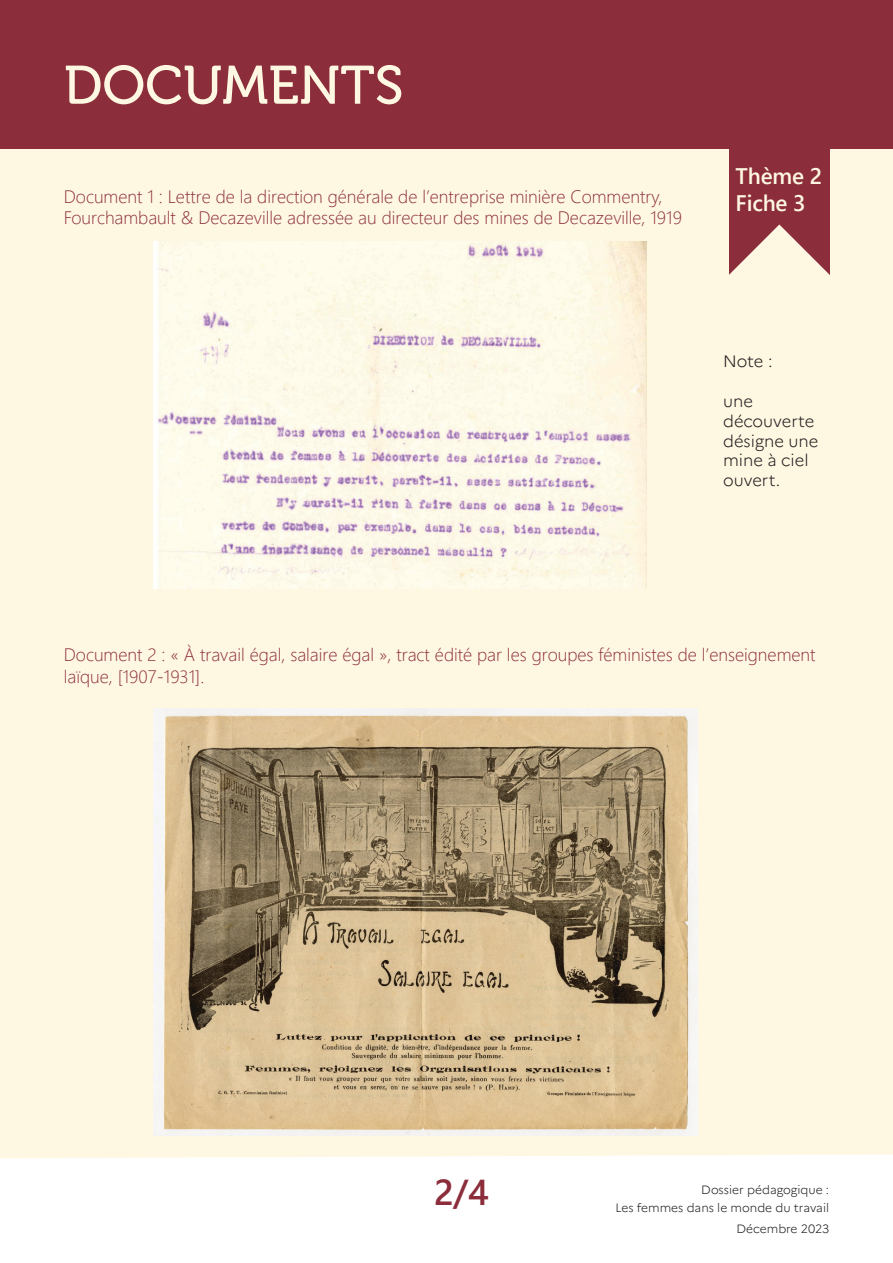
<style>
.page{position:relative;width:893px;height:1263px;background:#fff}
.page>*{position:absolute;margin:0;border:0;box-sizing:border-box;transform-origin:0 0}
.t1{font:54px "Museo 500";color:#fef7e2}
.t2{font:700 45px "Yu Gothic UI";letter-spacing:-.01em;color:#fff}
.t3{font:700 36px "Yu Gothic UI";color:#8c2d3b}
.t4{font:700 22.5px/27px "Yu Gothic UI";letter-spacing:-.01em;color:#fef7e2}
.t5{font:300 18px/21.6px "Yu Gothic UI";color:#8c2d3b}
.t6{font:300 16.5px/19.8px "Marianne";color:#231f20}
.t7{font:300 12px/18px "Marianne";color:#231f20;text-align:right}
</style>
<div class="page">
<div style="left:0;top:149px;width:893px;height:1009px;background:#fef7e2"></div>
<div style="left:0;top:0;width:893px;height:149px;background:#8c2d3b"></div>
<div style="left:729px;top:147px;width:100px;height:129px;background:#8c2d3b"></div>
<svg style="left:723px;top:224px;width:112px;height:112px"></svg>
<img style="left:153px;top:242px;width:493px;height:347px">
<img style="left:154px;top:708px;width:543px;height:427px">
<h1 class="t1" style="left:64px;top:56px;width:341px">DOCUMENTS</h1>
<h2 class="t2" style="left:64px;top:75px;width:310px">Fiche questions</h2>
<p class="t5" style="left:64px;top:183px;width:620px">Document 1 : Lettre de la direction générale de l’entreprise minière Commentry,<br>Fourchambault &amp; Decazeville adressée au directeur des mines de Decazeville, 1919</p>
<p class="t4" style="left:736px;top:162px;width:88px">Thème 2<br>Fiche 3</p>
<p class="t6" style="left:723px;top:350px;width:51px">Note :</p>
<p class="t6" style="left:723px;top:390px;width:97px">une découverte désigne une mine à ciel ouvert.</p>
<p class="t5" style="left:64px;top:641px;width:753px">Document 2 : « À travail égal, salaire égal », tract édité par les groupes féministes de l’enseignement laïque, [1907-1931].</p>
<h3 class="t3" style="left:434px;top:1171px;width:56px">2/4</h3>
<p class="t7" style="left:615px;top:1179px;width:215px">Dossier pédagogique :<br>Les femmes dans le monde du travail</p>
<p class="t7" style="left:736px;top:1219px;width:94px">Décembre 2023</p>
</div>
